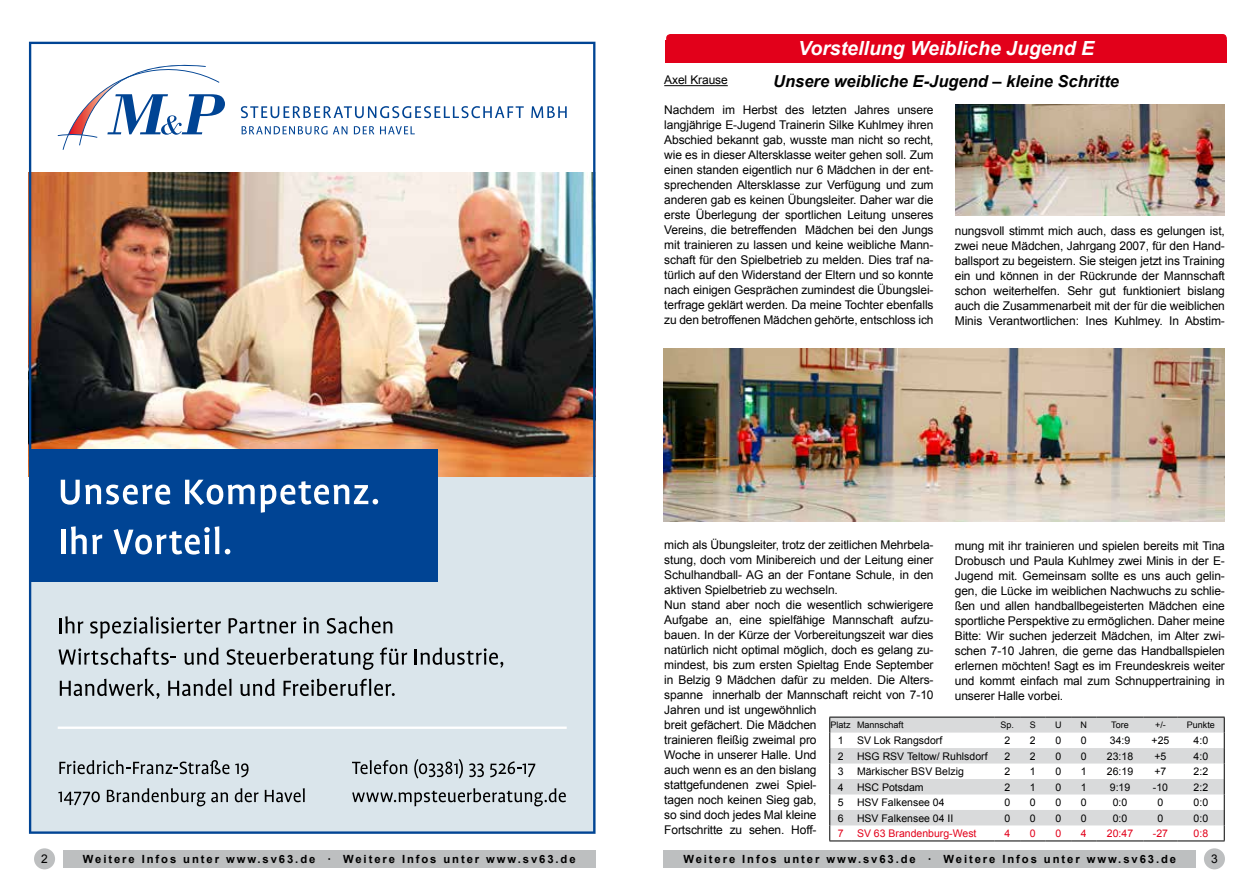
<style>
.page{position:relative;width:1259px;height:893px;background:#fff}
.page>*{position:absolute;margin:0;border:0;box-sizing:border-box;transform-origin:0 0}
.t1{font:italic 700 19.5px "Arial";color:#fff}
.t2{font:italic 700 16.5px "Arial";color:#000}
.t3{font:12px/15px "Arial";letter-spacing:-.01em;color:#000;text-align:justify}
.t4{font:700 11.25px "Arial";letter-spacing:.17em;color:#000}
.t5{font:10.5px "Arial";color:#000}
.t6{font:10.5px "Arial";color:#e2001a}
.t7{font:9px "Arial";color:#000}
</style>
<div class="page">
<div style="left:63px;top:850px;width:532px;height:17px;background:#bdbfc0"></div>
<div style="left:663px;top:850px;width:533px;height:17px;background:#bdbfc0"></div>
<svg style="left:829px;top:717px;width:395px;height:125px"></svg>
<hr style="left:1096px;top:841px;width:47px;height:1px;background:#000">
<hr style="left:1143px;top:841px;width:34px;height:1px;background:#000">
<hr style="left:1177px;top:841px;width:47px;height:1px;background:#000">
<div style="left:34px;top:848px;width:21px;height:21px;background:#bdbfc0;border-radius:50%"></div>
<div style="left:1204px;top:848px;width:21px;height:21px;background:#bdbfc0;border-radius:50%"></div>
<img style="left:29px;top:42px;width:566px;height:792px">
<div style="left:29px;top:449px;width:408px;height:133px;background:#004494"></div>
<svg style="left:61px;top:480px;width:109px;height:25px"></svg>
<svg style="left:185px;top:480px;width:193px;height:33px"></svg>
<hr style="left:61px;top:530px;width:4px;height:24px;background:#fff">
<svg style="left:71px;top:526px;width:31px;height:28px"></svg>
<svg style="left:114px;top:526px;width:105px;height:29px"></svg>
<svg style="left:225px;top:549px;width:5px;height:5px"></svg>
<hr style="left:58px;top:726px;width:509px;height:3px;background:#fff">
<div style="left:666px;top:34px;width:560px;height:26px;background:#e2001a;border-radius:4px"></div>
<div style="left:665px;top:40px;width:561px;height:23px;background:#e2001a"></div>
<hr style="left:664px;top:85px;width:64px;height:1px;background:#000">
<img style="left:955px;top:104px;width:269px;height:112px">
<img style="left:663px;top:349px;width:561px;height:172px">
<h1 class="t1" style="left:798px;top:35px;width:297px">Vorstellung Weibliche Jugend E</h1>
<h2 class="t2" style="left:773px;top:70px;width:347px">Unsere weibliche E-Jugend – kleine Schritte</h2>
<p class="t3" style="left:664px;top:73px;width:65px">Axel Krause</p>
<p class="t3" style="left:664px;top:103px;width:271px">Nachdem im Herbst des letzten Jahres unsere langjährige E-Jugend Trainerin Silke Kuhlmey ihren Abschied bekannt gab, wusste man nicht so recht, wie es in dieser Altersklasse weiter gehen soll. Zum einen standen eigentlich nur 6 Mädchen in der ent&shy;sprechenden Altersklasse zur Verfügung und zum anderen gab es keinen Übungsleiter. Daher war die erste Überlegung der sportlichen Leitung unseres Vereins, die betreffenden Mädchen bei den Jungs mit trainieren zu lassen und keine weibliche Mann&shy;schaft für den Spielbetrieb zu melden. Dies traf na&shy;türlich auf den Widerstand der Eltern und so konnte nach einigen Gesprächen zumindest die Übungslei&shy;terfrage geklärt werden. Da meine Tochter ebenfalls zu den betroffenen Mädchen gehörte, entschloss ich</p>
<p class="t3" style="left:955px;top:223px;width:271px">nungsvoll stimmt mich auch, dass es gelungen ist, zwei neue Mädchen, Jahrgang 2007, für den Hand&shy;ballsport zu begeistern. Sie steigen jetzt ins Training ein und können in der Rückrunde der Mannschaft schon weiterhelfen. Sehr gut funktioniert bislang auch die Zusammenarbeit mit der für die weiblichen Minis Verantwortlichen: Ines Kuhlmey. In Abstim-</p>
<p class="t3" style="left:664px;top:538px;width:271px;text-align:left">mich als Übungsleiter, trotz der zeitlichen Mehrbela&shy;stung, doch vom Minibereich und der Leitung einer Schulhandball- AG an der Fontane Schule, in den aktiven Spielbetrieb zu wechseln.<br>Nun stand aber noch die wesentlich schwierigere Aufgabe an, eine spielfähige Mannschaft aufzu&shy;bauen. In der Kürze der Vorbereitungszeit war dies natürlich nicht optimal möglich, doch es gelang zu&shy;mindest, bis zum ersten Spieltag Ende September in Belzig 9 Mädchen dafür zu melden. Die Alters&shy;spanne innerhalb der Mannschaft reicht von 7-10<br>Jahren und ist ungewöhnlich<br>breit gefächert. Die Mädchen<br>trainieren fleißig zweimal pro<br>Woche in unserer Halle. Und<br>auch wenn es an den bislang<br>stattgefundenen zwei Spiel-<br>tagen noch keinen Sieg gab,<br>so sind doch jedes Mal kleine<br>Fortschritte zu sehen. Hoff-</p>
<p class="t3" style="left:955px;top:538px;width:271px">mung mit ihr trainieren und spielen bereits mit Tina Drobusch und Paula Kuhlmey zwei Minis in der E-Jugend mit. Gemeinsam sollte es uns auch gelin&shy;gen, die Lücke im weiblichen Nachwuchs zu schlie&shy;ßen und allen handballbegeisterten Mädchen eine sportliche Perspektive zu ermöglichen. Daher meine Bitte: Wir suchen jederzeit Mädchen, im Alter zwi&shy;schen 7-10 Jahren, die gerne das Handballspielen erlernen möchten! Sagt es im Freundeskreis weiter und kommt einfach mal zum Schnuppertraining in unserer Halle vorbei.</p>
<p class="t7" style="left:830px;top:719px;width:74px">Platz Mannschaft</p>
<p class="t7" style="left:1000px;top:719px;width:37px">Sp. S</p>
<p class="t7" style="left:1055px;top:719px;width:8px">U</p>
<p class="t7" style="left:1080px;top:719px;width:8px">N</p>
<p class="t7" style="left:1111px;top:719px;width:19px">Tore</p>
<p class="t7" style="left:1155px;top:719px;width:12px">+/-</p>
<p class="t7" style="left:1186px;top:719px;width:30px">Punkte</p>
<p class="t5" style="left:837px;top:734px;width:7px">1</p>
<p class="t5" style="left:857px;top:734px;width:87px">SV Lok Rangsdorf</p>
<p class="t5" style="left:1004px;top:734px;width:7px">2</p>
<p class="t5" style="left:1030px;top:734px;width:7px">2</p>
<p class="t5" style="left:1055px;top:734px;width:7px">0</p>
<p class="t5" style="left:1081px;top:734px;width:7px">0</p>
<p class="t5" style="left:1109px;top:734px;width:22px">34:9</p>
<p class="t5" style="left:1151px;top:734px;width:19px">+25</p>
<p class="t5" style="left:1193px;top:734px;width:16px">4:0</p>
<p class="t5" style="left:837px;top:749px;width:7px">2</p>
<p class="t5" style="left:857px;top:749px;width:132px">HSG RSV Teltow/ Ruhlsdorf</p>
<p class="t5" style="left:1004px;top:749px;width:7px">2</p>
<p class="t5" style="left:1030px;top:749px;width:7px">2</p>
<p class="t5" style="left:1055px;top:749px;width:7px">0</p>
<p class="t5" style="left:1081px;top:749px;width:7px">0</p>
<p class="t5" style="left:1107px;top:749px;width:28px">23:18</p>
<p class="t5" style="left:1154px;top:749px;width:13px">+5</p>
<p class="t5" style="left:1193px;top:749px;width:16px">4:0</p>
<p class="t5" style="left:837px;top:764px;width:7px">3</p>
<p class="t5" style="left:857px;top:764px;width:108px">Märkischer BSV Belzig</p>
<p class="t5" style="left:1004px;top:764px;width:7px">2</p>
<p class="t5" style="left:1030px;top:764px;width:7px">1</p>
<p class="t5" style="left:1055px;top:764px;width:7px">0</p>
<p class="t5" style="left:1081px;top:764px;width:7px">1</p>
<p class="t5" style="left:1107px;top:764px;width:28px">26:19</p>
<p class="t5" style="left:1154px;top:764px;width:13px">+7</p>
<p class="t5" style="left:1193px;top:764px;width:16px">2:2</p>
<p class="t5" style="left:837px;top:780px;width:7px">4</p>
<p class="t5" style="left:857px;top:780px;width:68px">HSC Potsdam</p>
<p class="t5" style="left:1004px;top:780px;width:7px">2</p>
<p class="t5" style="left:1030px;top:780px;width:7px">1</p>
<p class="t5" style="left:1055px;top:780px;width:7px">0</p>
<p class="t5" style="left:1081px;top:780px;width:7px">1</p>
<p class="t5" style="left:1109px;top:780px;width:22px">9:19</p>
<p class="t5" style="left:1152px;top:780px;width:17px">-10</p>
<p class="t5" style="left:1193px;top:780px;width:16px">2:2</p>
<p class="t5" style="left:837px;top:795px;width:7px">5</p>
<p class="t5" style="left:857px;top:795px;width:89px">HSV Falkensee 04</p>
<p class="t5" style="left:1004px;top:795px;width:7px">0</p>
<p class="t5" style="left:1030px;top:795px;width:7px">0</p>
<p class="t5" style="left:1055px;top:795px;width:7px">0</p>
<p class="t5" style="left:1081px;top:795px;width:7px">0</p>
<p class="t5" style="left:1112px;top:795px;width:16px">0:0</p>
<p class="t5" style="left:1157px;top:795px;width:7px">0</p>
<p class="t5" style="left:1193px;top:795px;width:16px">0:0</p>
<p class="t5" style="left:837px;top:811px;width:7px">6</p>
<p class="t5" style="left:857px;top:811px;width:98px">HSV Falkensee 04 II</p>
<p class="t5" style="left:1004px;top:811px;width:7px">0</p>
<p class="t5" style="left:1030px;top:811px;width:7px">0</p>
<p class="t5" style="left:1055px;top:811px;width:7px">0</p>
<p class="t5" style="left:1081px;top:811px;width:7px">0</p>
<p class="t5" style="left:1112px;top:811px;width:16px">0:0</p>
<p class="t5" style="left:1157px;top:811px;width:7px">0</p>
<p class="t5" style="left:1193px;top:811px;width:16px">0:0</p>
<p class="t6" style="left:837px;top:826px;width:7px">7</p>
<p class="t6" style="left:857px;top:826px;width:121px">SV 63 Brandenburg-West</p>
<p class="t6" style="left:1004px;top:826px;width:7px">4</p>
<p class="t6" style="left:1030px;top:826px;width:7px">0</p>
<p class="t6" style="left:1055px;top:826px;width:7px">0</p>
<p class="t6" style="left:1081px;top:826px;width:7px">4</p>
<p class="t6" style="left:1107px;top:826px;width:28px">20:47</p>
<p class="t6" style="left:1153px;top:826px;width:17px">-27</p>
<p class="t6" style="left:1193px;top:826px;width:16px">0:8</p>
<p class="t3" style="left:41px;top:851px;width:8px">2</p>
<p class="t3" style="left:1211px;top:851px;width:8px">3</p>
<p class="t4" style="left:83px;top:851px;width:494px">Weitere Infos unter www.sv63.de · Weitere Infos unter www.sv63.de</p>
<p class="t4" style="left:683px;top:851px;width:494px">Weitere Infos unter www.sv63.de · Weitere Infos unter www.sv63.de</p>
</div>
